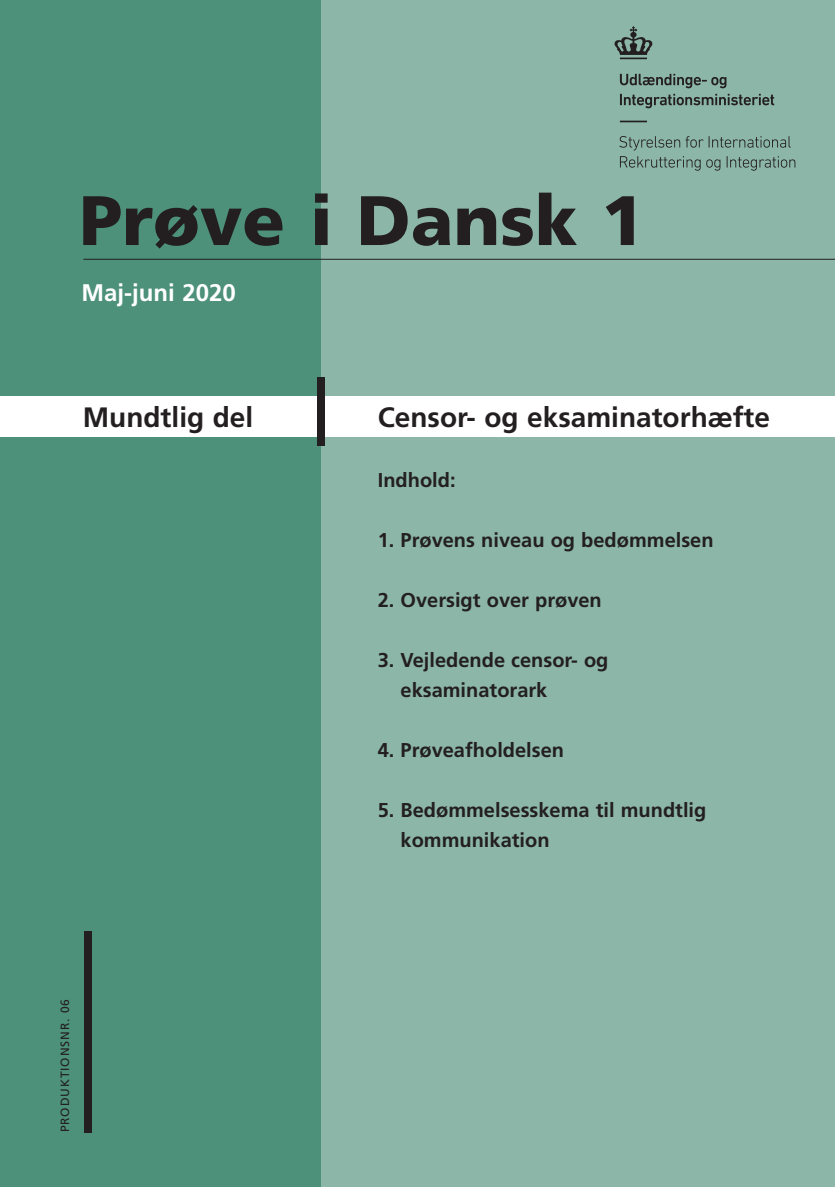
<style>
.page{position:relative;width:835px;height:1187px;background:#fff}
.page>*{position:absolute;margin:0;border:0;box-sizing:border-box;transform-origin:0 0}
.t1{font:900 69.8px "Frutiger";color:#231f20}
.t2{font:700 28px "Frutiger";color:#231f20}
.t3{font:700 24px "Frutiger";color:#fff}
.t4{font:700 20px/30px "Frutiger";color:#231f20}
.t5{font:12px "Frutiger";letter-spacing:.075em;color:#231f20}
</style>
<div class="page">
<div style="left:1px;top:0;width:834px;height:1186px;background:#8cb6a8"></div>
<div style="left:0;top:0;width:321px;height:1186px;background:#4d917a"></div>
<div style="left:0;top:396px;width:835px;height:40px;background:#fff"></div>
<div style="left:317px;top:378px;width:8px;height:68px;background:#231f20"></div>
<div style="left:84px;top:930px;width:8px;height:202px;background:#231f20"></div>
<hr style="left:83px;top:259px;width:752px;height:1px;background:#231f20">
<svg style="left:620px;top:74px;width:106px;height:14px"></svg>
<svg style="left:620px;top:94px;width:154px;height:14px"></svg>
<svg style="left:620px;top:121px;width:27px;height:1px"></svg>
<svg style="left:619px;top:136px;width:171px;height:14px"></svg>
<svg style="left:620px;top:156px;width:80px;height:15px"></svg>
<svg style="left:706px;top:159px;width:14px;height:12px"></svg>
<svg style="left:726px;top:156px;width:69px;height:15px"></svg>
<svg style="left:614px;top:26px;width:39px;height:33px"></svg>
<h1 class="t1" style="left:79px;top:178px;width:566px">Prøve i Dansk 1</h1>
<p class="t3" style="left:82px;top:278px;width:156px">Maj-juni 2020</p>
<h2 class="t2" style="left:83px;top:400px;width:172px">Mundtlig del</h2>
<h2 class="t2" style="left:378px;top:400px;width:394px">Censor- og eksaminatorhæfte</h2>
<p class="t4" style="left:378px;top:465px;width:79px">Indhold:</p>
<p class="t4" style="left:378px;top:525px;width:337px">1. Prøvens niveau og bedømmelsen</p>
<p class="t4" style="left:378px;top:585px;width:225px">2. Oversigt over prøven</p>
<p class="t4" style="left:400px;top:645px;width:209px;text-indent:-23px">3. Vejledende censor- og eksaminatorark</p>
<p class="t4" style="left:378px;top:735px;width:188px">4. Prøveafholdelsen</p>
<p class="t4" style="left:400px;top:795px;width:307px;text-indent:-23px">5. Bedømmelsesskema til mundtlig kommunikation</p>
<p class="t5" style="left:58px;top:1132px;width:135px;rotate:-90deg">PRODUKTIONSNR. 06</p>
</div>
